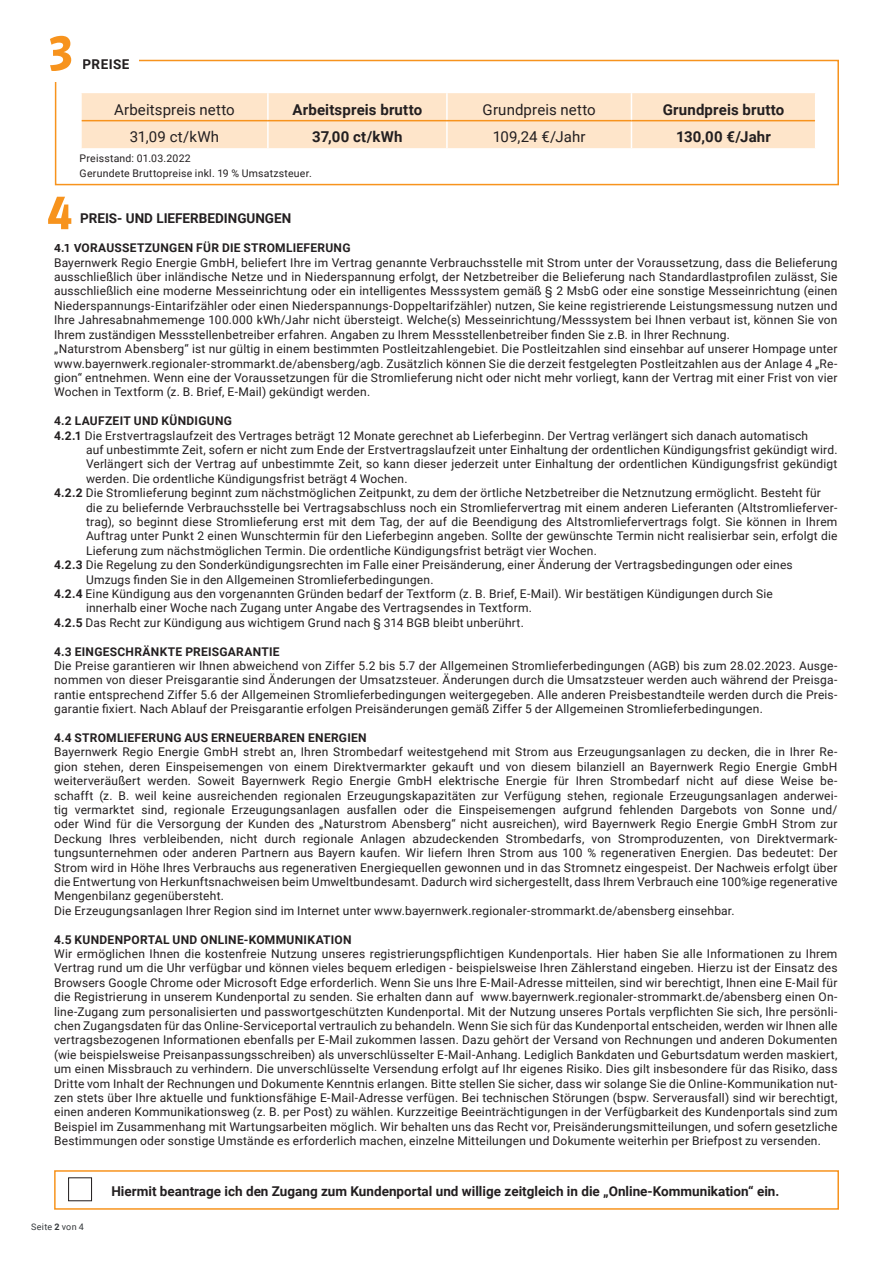
<style>
.page{position:relative;width:893px;height:1263px;background:#fff}
.page>*{position:absolute;margin:0;border:0;box-sizing:border-box;transform-origin:0 0}
.t1{font:700 52.5px "Polo";color:#f7931d}
.t2{font:700 15px "Roboto";letter-spacing:.01em;color:#231f20}
.t3{font:15px "Roboto";letter-spacing:.01em;color:#231f20}
.t4{font:700 13.5px "Roboto";color:#231f20}
.t5{font:12px/14.4px "Roboto";letter-spacing:.015em;color:#231f20;text-align:justify}
.t6{font:700 12px "Roboto";letter-spacing:.025em;color:#231f20}
.t7{font:10.5px "Roboto";letter-spacing:.02em;color:#231f20}
.t8{font:9px "Roboto";letter-spacing:.025em;color:#33373a}
.s1{font-weight:700}
</style>
<div class="page">
<div style="left:55px;top:60px;width:784px;height:125px;border:2px solid #f7931d"></div>
<div style="left:82px;top:55px;width:56px;height:26px;background:#fff"></div>
<div style="left:81px;top:93px;width:734px;height:55px;background:#fee5ca"></div>
<hr style="left:82px;top:120px;width:186px;height:1px;background:#f7931d">
<hr style="left:268px;top:120px;width:179px;height:1px;background:#f7931d">
<hr style="left:447px;top:120px;width:184px;height:1px;background:#f7931d">
<hr style="left:631px;top:120px;width:184px;height:1px;background:#f7931d">
<div style="left:54px;top:1170px;width:785px;height:40px;border:2px solid #f7931d"></div>
<div style="left:39px;top:32px;width:43px;height:50px;background:#fff"></div>
<div style="left:68px;top:1177px;width:24px;height:24px;border:1px solid #231f20"></div>
<p class="t1" style="left:48px;top:23px;width:26px">3</p>
<p class="t4" style="left:82px;top:55px;width:49px">PREISE</p>
<p class="t3" style="left:114px;top:99px;width:122px">Arbeitspreis netto</p>
<p class="t2" style="left:293px;top:99px;width:131px">Arbeitspreis brutto</p>
<p class="t3" style="left:483px;top:99px;width:115px">Grundpreis netto</p>
<p class="t2" style="left:663px;top:99px;width:123px">Grundpreis brutto</p>
<p class="t3" style="left:130px;top:126px;width:91px">31,09 ct/kWh</p>
<p class="t2" style="left:312px;top:126px;width:92px">37,00 ct/kWh</p>
<p class="t3" style="left:493px;top:126px;width:94px">109,24 €/Jahr</p>
<p class="t2" style="left:676px;top:126px;width:96px">130,00 €/Jahr</p>
<p class="t7" style="left:80px;top:151px;width:113px">Preisstand: 01.03.2022</p>
<p class="t7" style="left:80px;top:166px;width:234px">Gerundete Bruttopreise inkl. 19 % Umsatzsteuer.</p>
<p class="t4" style="left:80px;top:209px;width:213px">PREIS- UND LIEFERBEDINGUNGEN</p>
<p class="t6" style="left:54px;top:240px;width:298px">4.1 VORAUSSETZUNGEN FÜR DIE STROMLIEFERUNG</p>
<p class="t5" style="left:54px;top:255px;width:785px">Bayernwerk Regio Energie GmbH, beliefert Ihre im Vertrag genannte Verbrauchsstelle mit Strom unter der Voraussetzung, dass die Belieferung ausschließlich über inländische Netze und in Niederspannung erfolgt, der Netzbetreiber die Belieferung nach Standardlastprofilen zulässt, Sie ausschließlich eine moderne Messeinrichtung oder ein intelligentes Messsystem gemäß § 2 MsbG oder eine sonstige Messeinrichtung (einen Niederspannungs-Eintarifzähler oder einen Niederspannungs-Doppeltarifzähler) nutzen, Sie keine registrierende Leistungsmessung nutzen und Ihre Jahresabnahmemenge 100.000 kWh/Jahr nicht übersteigt. Welche(s) Messeinrichtung/Messsystem bei Ihnen verbaut ist, können Sie von Ihrem zuständigen Messstellenbetreiber erfahren. Angaben zu Ihrem Messstellenbetreiber finden Sie z.B. in Ihrer Rechnung.</p>
<p class="t5" style="left:54px;top:341px;width:785px">„Naturstrom Abensberg“ ist nur gültig in einem bestimmten Postleitzahlengebiet. Die Postleitzahlen sind einsehbar auf unserer Hompage unter www.bayernwerk.regionaler-strommarkt.de/abensberg/agb. Zusätzlich können Sie die derzeit festgelegten Postleitzahlen aus der Anlage 4 „Re&shy;gion“ entnehmen. Wenn eine der Voraussetzungen für die Stromlieferung nicht oder nicht mehr vorliegt, kann der Vertrag mit einer Frist von vier Wochen in Textform (z. B. Brief, E-Mail) gekündigt werden.</p>
<p class="t6" style="left:54px;top:412px;width:179px">4.2 LAUFZEIT UND KÜNDIGUNG</p>
<p class="t5" style="left:54px;top:428px;width:756px"><span class="s1">4.2.1</span> Die Erstvertragslaufzeit des Vertrages beträgt 12 Monate gerechnet ab Lieferbeginn. Der Vertrag verlängert sich danach automatisch</p>
<p class="t5" style="left:86px;top:442px;width:753px">auf unbestimmte Zeit, sofern er nicht zum Ende der Erstvertragslaufzeit unter Einhaltung der ordentlichen Kündigungsfrist gekündigt wird.<br>Verlängert sich der Vertrag auf unbestimmte Zeit, so kann dieser jederzeit unter Einhaltung der ordentlichen Kündigungsfrist gekündigt werden. Die ordentliche Kündigungsfrist beträgt 4 Wochen.</p>
<p class="t5" style="left:54px;top:485px;width:768px"><span class="s1">4.2.2</span> Die Stromlieferung beginnt zum nächstmöglichen Zeitpunkt, zu dem der örtliche Netzbetreiber die Netznutzung ermöglicht. Besteht für</p>
<p class="t5" style="left:86px;top:500px;width:753px">die zu beliefernde Verbrauchsstelle bei Vertragsabschluss noch ein Stromliefervertrag mit einem anderen Lieferanten (Altstromlieferver&shy;trag), so beginnt diese Stromlieferung erst mit dem Tag, der auf die Beendigung des Altstromliefervertrags folgt. Sie können in Ihrem Auftrag unter Punkt 2 einen Wunschtermin für den Lieferbeginn angeben. Sollte der gewünschte Termin nicht realisierbar sein, erfolgt die Lieferung zum nächstmöglichen Termin. Die ordentliche Kündigungsfrist beträgt vier Wochen.</p>
<p class="t5" style="left:54px;top:557px;width:740px"><span class="s1">4.2.3</span> Die Regelung zu den Sonderkündigungsrechten im Falle einer Preisänderung, einer Änderung der Vertragsbedingungen oder eines</p>
<p class="t5" style="left:86px;top:572px;width:349px">Umzugs finden Sie in den Allgemeinen Stromlieferbedingungen.</p>
<p class="t5" style="left:54px;top:586px;width:720px"><span class="s1">4.2.4</span> Eine Kündigung aus den vorgenannten Gründen bedarf der Textform (z. B. Brief, E-Mail). Wir bestätigen Kündigungen durch Sie</p>
<p class="t5" style="left:86px;top:600px;width:447px">innerhalb einer Woche nach Zugang unter Angabe des Vertragsendes in Textform.</p>
<p class="t5" style="left:54px;top:615px;width:471px"><span class="s1">4.2.5</span> Das Recht zur Kündigung aus wichtigem Grund nach § 314 BGB bleibt unberührt.</p>
<p class="t6" style="left:54px;top:643px;width:227px">4.3 EINGESCHRÄNKTE PREISGARANTIE</p>
<p class="t5" style="left:54px;top:658px;width:785px">Die Preise garantieren wir Ihnen abweichend von Ziffer 5.2 bis 5.7 der Allgemeinen Stromlieferbedingungen (AGB) bis zum 28.02.2023. Ausge&shy;nommen von dieser Preisgarantie sind Änderungen der Umsatzsteuer. Änderungen durch die Umsatzsteuer werden auch während der Preisga&shy;rantie entsprechend Ziffer 5.6 der Allgemeinen Stromlieferbedingungen weitergegeben. Alle anderen Preisbestandteile werden durch die Preis&shy;garantie fixiert. Nach Ablauf der Preisgarantie erfolgen Preisänderungen gemäß Ziffer 5 der Allgemeinen Stromlieferbedingungen.</p>
<p class="t6" style="left:54px;top:729px;width:314px">4.4 STROMLIEFERUNG AUS ERNEUERBAREN ENERGIEN</p>
<p class="t5" style="left:54px;top:744px;width:785px">Bayernwerk Regio Energie GmbH strebt an, Ihren Strombedarf weitestgehend mit Strom aus Erzeugungsanlagen zu decken, die in Ihrer Re&shy;gion stehen, deren Einspeisemengen von einem Direktvermarkter gekauft und von diesem bilanziell an Bayernwerk Regio Energie GmbH weiterveräußert werden. Soweit Bayernwerk Regio Energie GmbH elektrische Energie für Ihren Strombedarf nicht auf diese Weise be&shy;schafft (z. B. weil keine ausreichenden regionalen Erzeugungskapazitäten zur Verfügung stehen, regionale Erzeugungsanlagen anderwei&shy;tig vermarktet sind, regionale Erzeugungsanlagen ausfallen oder die Einspeisemengen aufgrund fehlenden Dargebots von Sonne und/ oder Wind für die Versorgung der Kunden des „Naturstrom Abensberg“ nicht ausreichen), wird Bayernwerk Regio Energie GmbH Strom zur Deckung Ihres verbleibenden, nicht durch regionale Anlagen abzudeckenden Strombedarfs, von Stromproduzenten, von Direktvermark&shy;tungsunternehmen oder anderen Partnern aus Bayern kaufen. Wir liefern Ihren Strom aus 100 % regenerativen Energien. Das bedeutet: Der</p>
<p class="t5" style="left:54px;top:860px;width:785px">Strom wird in Höhe Ihres Verbrauchs aus regenerativen Energiequellen gewonnen und in das Stromnetz eingespeist. Der Nachweis erfolgt über die Entwertung von Herkunftsnachweisen beim Umweltbundesamt. Dadurch wird sichergestellt, dass Ihrem Verbrauch eine 100%ige regenerative Mengenbilanz gegenübersteht.</p>
<p class="t5" style="left:54px;top:903px;width:682px">Die Erzeugungsanlagen Ihrer Region sind im Internet unter www.bayernwerk.regionaler-strommarkt.de/abensberg einsehbar.</p>
<p class="t6" style="left:54px;top:931px;width:299px">4.5 KUNDENPORTAL UND ONLINE-KOMMUNIKATION</p>
<p class="t5" style="left:54px;top:946px;width:785px">Wir ermöglichen Ihnen die kostenfreie Nutzung unseres registrierungspflichtigen Kundenportals. Hier haben Sie alle Informationen zu Ihrem Vertrag rund um die Uhr verfügbar und können vieles bequem erledigen - beispielsweise Ihren Zählerstand eingeben. Hierzu ist der Einsatz des Browsers Google Chrome oder Microsoft Edge erforderlich. Wenn Sie uns Ihre E-Mail-Adresse mitteilen, sind wir berechtigt, Ihnen eine E-Mail für die Registrierung in unserem Kundenportal zu senden. Sie erhalten dann auf www.bayernwerk.regionaler-strommarkt.de/abensberg einen On&shy;line-Zugang zum personalisierten und passwortgeschützten Kundenportal. Mit der Nutzung unseres Portals verpflichten Sie sich, Ihre persönli&shy;chen Zugangsdaten für das Online-Serviceportal vertraulich zu behandeln. Wenn Sie sich für das Kundenportal entscheiden, werden wir Ihnen alle vertragsbezogenen Informationen ebenfalls per E-Mail zukommen lassen. Dazu gehört der Versand von Rechnungen und anderen Dokumenten (wie beispielsweise Preisanpassungsschreiben) als unverschlüsselter E-Mail-Anhang. Lediglich Bankdaten und Geburtsdatum werden maskiert, um einen Missbrauch zu verhindern. Die unverschlüsselte Versendung erfolgt auf Ihr eigenes Risiko. Dies gilt insbesondere für das Risiko, dass Dritte vom Inhalt der Rechnungen und Dokumente Kenntnis erlangen. Bitte stellen Sie sicher, dass wir solange Sie die Online-Kommunikation nut&shy;zen stets über Ihre aktuelle und funktionsfähige E-Mail-Adresse verfügen. Bei technischen Störungen (bspw. Serverausfall) sind wir berechtigt, einen anderen Kommunikationsweg (z. B. per Post) zu wählen. Kurzzeitige Beeinträchtigungen in der Verfügbarkeit des Kundenportals sind zum Beispiel im Zusammenhang mit Wartungsarbeiten möglich. Wir behalten uns das Recht vor, Preisänderungsmitteilungen, und sofern gesetzliche Bestimmungen oder sonstige Umstände es erforderlich machen, einzelne Mitteilungen und Dokumente weiterhin per Briefpost zu versenden.</p>
<p class="t4" style="left:111px;top:1182px;width:669px">Hiermit beantrage ich den Zugang zum Kundenportal und willige zeitgleich in die „Online-Kommunikation“ ein.</p>
<p class="t8" style="left:31px;top:1221px;width:54px">Seite <span class="s1">2</span> von 4</p>
<p class="t1" style="left:47px;top:184px;width:26px">4</p>
</div>
